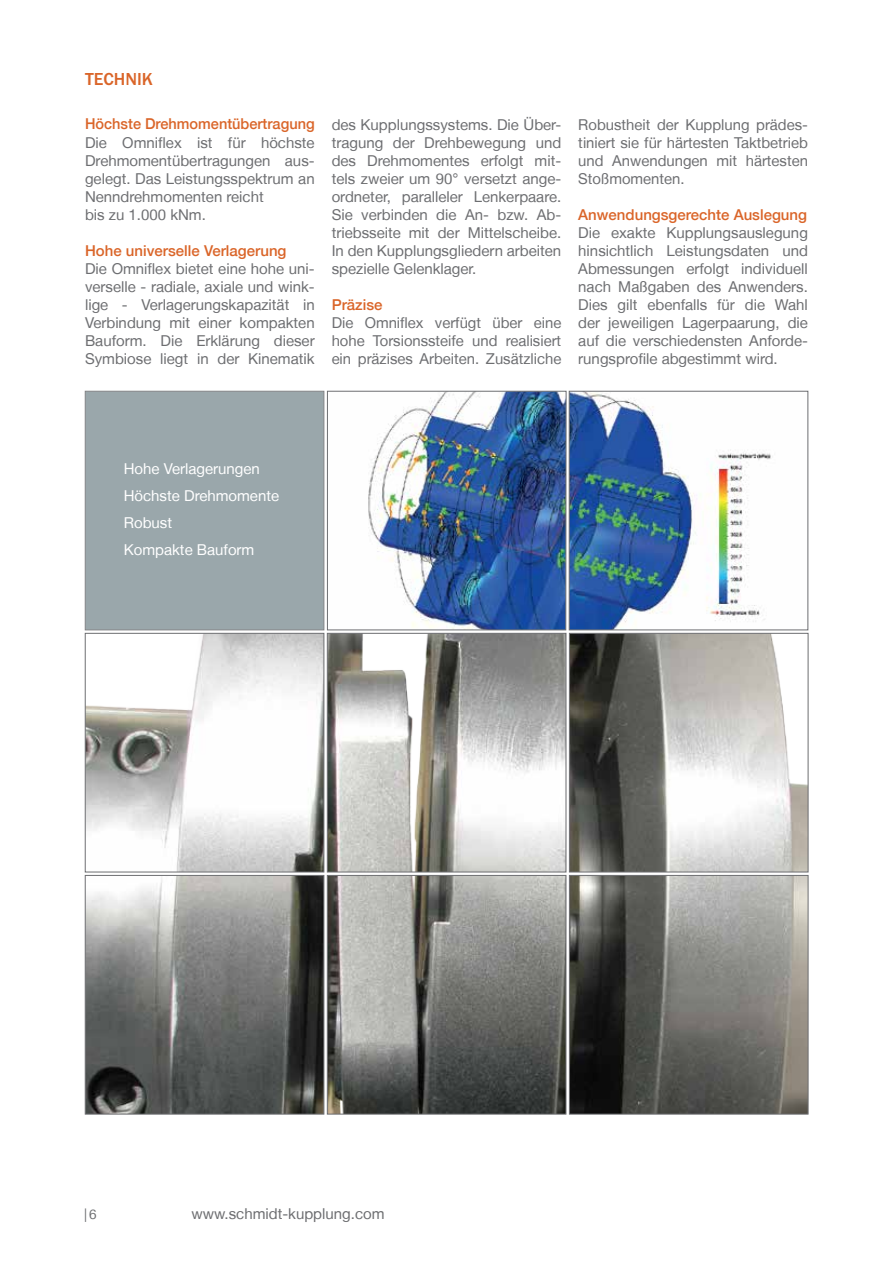
<style>
.page{position:relative;width:893px;height:1263px;background:#fff}
.page>*{position:absolute;margin:0;border:0;box-sizing:border-box;transform-origin:0 0}
.t1{font:500 18px "Franklin Gothic LT Pro";color:#da6529}
.t2{font:15px/18px "Helvetica Neue LT";color:#6d6e71;text-align:justify}
.t3{font:500 15px "Helvetica Neue LT";color:#da6529}
.t4{font:15px/27px "Helvetica Neue LT";color:#fff}
.t5{font:13.5px "Helvetica Neue LT";color:#6d6e71}
</style>
<div class="page">
<div style="left:85px;top:391px;width:239px;height:239px;background:#9aa7ab;border:1px solid #6d6e71"></div>
<img style="left:327px;top:391px;width:481px;height:239px">
<svg style="left:85px;top:633px;width:723px;height:481px"></svg>
<p class="t1" style="left:85px;top:69px;width:69px">TECHNIK</p>
<p class="t3" style="left:85px;top:115px;width:231px">Höchste Drehmomentübertragung</p>
<p class="t2" style="left:85px;top:134px;width:231px;text-align:left">Die Omniflex ist für höchste<br>Drehmomentübertragungen aus&shy;gelegt. Das Leistungsspektrum an<br>Nenndrehmomenten reicht<br>bis zu 1.000 kNm.</p>
<p class="t3" style="left:85px;top:242px;width:203px">Hohe universelle Verlagerung</p>
<p class="t2" style="left:85px;top:260px;width:231px">Die Omniflex bietet eine hohe uni&shy;verselle - radiale, axiale und wink&shy;lige - Verlagerungskapazität in Verbindung mit einer kompakten Bauform. Die Erklärung dieser Symbiose liegt in der Kinematik</p>
<p class="t2" style="left:332px;top:116px;width:231px">des Kupplungssystems. Die Über&shy;tragung der Drehbewegung und des Drehmomentes erfolgt mit&shy;tels zweier um 90° versetzt ange&shy;ordneter, paralleler Lenkerpaare.<br>Sie verbinden die An- bzw. Ab&shy;triebsseite mit der Mittelscheibe.<br>In den Kupplungsgliedern arbeiten spezielle Gelenklager.</p>
<p class="t3" style="left:332px;top:296px;width:52px">Präzise</p>
<p class="t2" style="left:332px;top:314px;width:231px">Die Omniflex verfügt über eine hohe Torsionssteife und realisiert ein präzises Arbeiten. Zusätzliche</p>
<p class="t2" style="left:578px;top:116px;width:231px">Robustheit der Kupplung prädes&shy;tiniert sie für härtesten Taktbetrieb und Anwendungen mit härtesten Stoßmomenten.</p>
<p class="t3" style="left:578px;top:206px;width:230px">Anwendungsgerechte Auslegung</p>
<p class="t2" style="left:578px;top:224px;width:231px">Die exakte Kupplungsauslegung hinsichtlich Leistungsdaten und Abmessungen erfolgt individuell nach Maßgaben des Anwenders.<br>Dies gilt ebenfalls für die Wahl der jeweiligen Lagerpaarung, die auf die verschiedensten Anforde&shy;rungsprofile abgestimmt wird.</p>
<p class="t4" style="left:124px;top:455px;width:157px">Hohe Verlagerungen<br>Höchste Drehmomente<br>Robust<br>Kompakte Bauform</p>
<p class="t5" style="left:84px;top:1206px;width:14px">|6</p>
<p class="t2" style="left:191px;top:1205px;width:195px">www.schmidt-kupplung.com</p>
</div>
